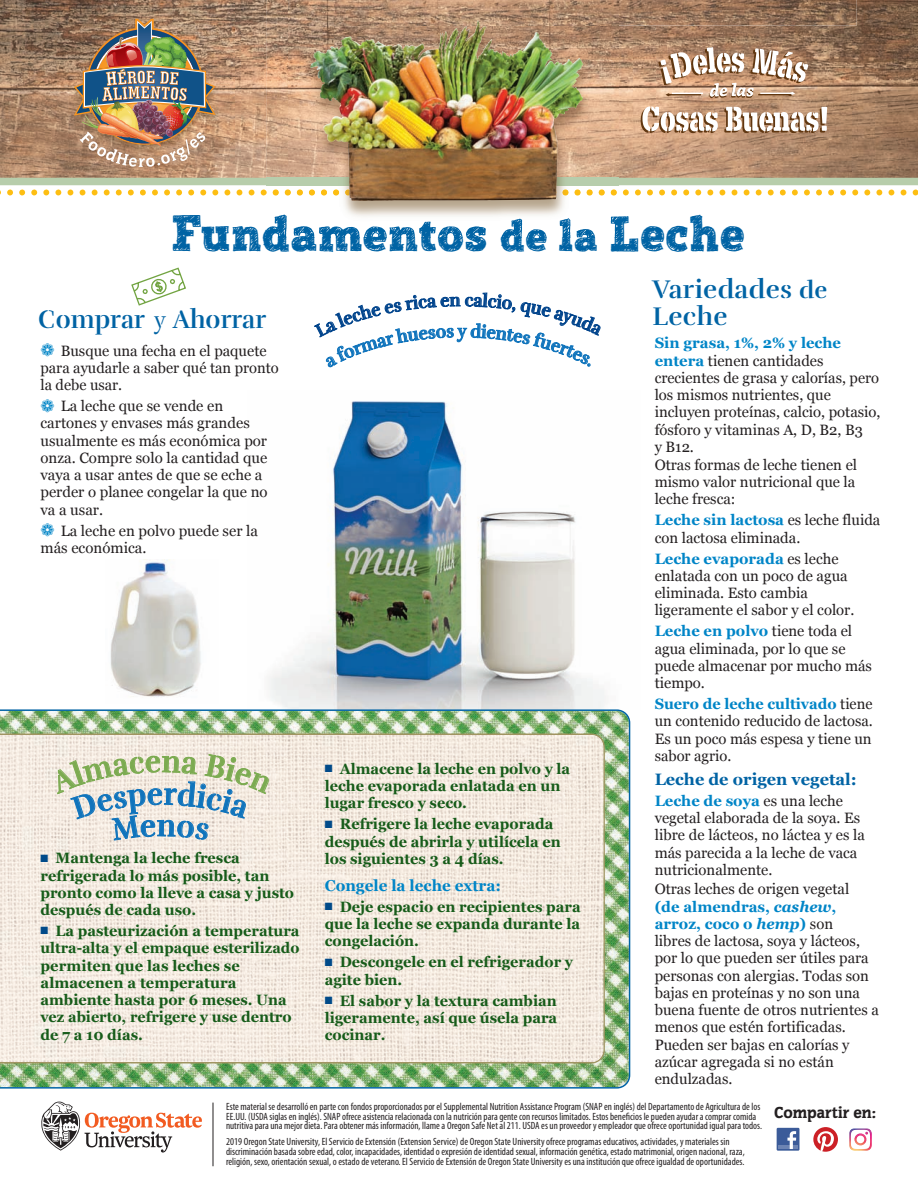
<style>
.page{position:relative;width:918px;height:1188px;background:#fff}
.page>*{position:absolute;margin:0;border:0;box-sizing:border-box;transform-origin:0 0}
.t1{font:48.9px "Posterizer KG Sketch";letter-spacing:.015em;color:#0063a4}
.t2{font:26.25px/27px "Rufina Stencil Bold";color:#0063a4}
.t3{font:26.25px "Rufina Stencil Bold";color:#0063a4;scale:.95 1}
.t4{font:700 16.5px "Georgia";color:#0063a4}
.t5{font:900 16.5px "Congress LT Std";color:#231f20}
.t6{font:700 15.75px "Georgia";color:#0085c7}
.t7{font:15px/17.2px "Georgia";color:#231f20}
.t8{font:700 15px/17.2px "Georgia";color:#175c1a}
.t9{font:condensed 10.5px/9.8px "Myriad Pro";color:#231f20}
.s1{font-size:43.5px}
.s2{font-family:"Rufina Stencil Regular";font-size:24px}
.s3{color:#0085c7}
.s4{color:#004a89}
.s5{font-size:24px}
.s6{font-weight:700;color:#0085c7}
.s7{font-weight:700;font-style:italic;color:#0085c7}
</style>
<div class="page">
<img style="left:110px;top:559px;width:91px;height:138px">
<img style="left:268px;top:401px;width:338px;height:308px">
<svg style="left:0;top:709px;width:630px;height:380px;background:#92b78c"></svg>
<img style="left:0;top:735px;width:603px;height:327px">
<svg style="left:131px;top:267px;width:55px;height:39px"></svg>
<div style="left:777px;top:1128px;width:22px;height:23px;background:#3b5b99"></div>
<hr style="left:778px;top:1146px;width:20px;height:3px;background:#6d84b3">
<svg style="left:787px;top:1131px;width:9px;height:18px"></svg>
<svg style="left:813px;top:1127px;width:25px;height:25px"></svg>
<img style="left:849px;top:1128px;width:23px;height:23px">
<hr style="left:213px;top:1103px;width:1px;height:63px;background:#231f20">
<svg style="left:41px;top:1101px;width:161px;height:52px"></svg>
<img style="left:0;top:0;width:918px;height:178px">
<img style="left:619px;top:0;width:238px;height:26px">
<svg style="left:0;top:189px;width:918px;height:6px"></svg>
<div style="left:0;top:178px;width:918px;height:7px;background:#b7cdab"></div>
<img style="left:266px;top:0;width:353px;height:237px">
<img style="left:501px;top:219px;width:23px;height:18px">
<img style="left:611px;top:216px;width:8px;height:21px">
<img style="left:266px;top:190px;width:181px;height:5px">
<img style="left:310px;top:31px;width:137px;height:37px">
<svg style="left:641px;top:106px;width:77px;height:27px"></svg>
<svg style="left:724px;top:107px;width:103px;height:26px"></svg>
<svg style="left:658px;top:47px;width:150px;height:51px"></svg>
<hr style="left:672px;top:93px;width:31px;height:1px;background:#fff">
<img style="left:0;top:4px;width:235px;height:166px">
<img style="left:74px;top:19px;width:142px;height:148px">
<svg style="left:50px;top:754px;width:221px;height:86px;background:#f2e8df"></svg>
<h1 class="t1" style="left:172px;top:215px;width:575px">Fundamentos <span class="s1">de la</span> Leche</h1>
<h2 class="t3" style="left:38px;top:311px;width:241px">Comprar <span class="s2">y</span> Ahorrar</h2>
<p class="t7" style="left:40px;top:342px;width:240px"><span class="s3">❁</span> Busque una fecha en el paquete para ayudarle a saber qué tan pronto la debe usar.</p>
<p class="t7" style="left:40px;top:397px;width:229px"><span class="s3">❁</span> La leche que se vende en cartones y envases más grandes usualmente es más económica por onza. Compre solo la cantidad que vaya a usar antes de que se eche a perder o planee congelar la que no va a usar.</p>
<p class="t7" style="left:40px;top:522px;width:219px"><span class="s3">❁</span> La leche en polvo puede ser la más económica.</p>
<p class="t8" style="left:40px;top:849px;width:255px"><span class="s4">■</span> Mantenga la leche fresca refrigerada lo más posible, tan pronto como la lleve a casa y justo después de cada uso.</p>
<p class="t8" style="left:40px;top:922px;width:261px"><span class="s4">■</span> La pasteurización a temperatura ultra-alta y el empaque esterilizado permiten que las leches se almacenen a temperatura ambiente hasta por 6 meses. Una vez abierto, refrigere y use dentro de 7 a 10 días.</p>
<p class="t8" style="left:325px;top:760px;width:247px"><span class="s4">■</span> Almacene la leche en polvo y la leche evaporada enlatada en un lugar fresco y seco.</p>
<p class="t8" style="left:325px;top:815px;width:238px"><span class="s4">■</span> Refrigere la leche evaporada después de abrirla y utilícela en los siguientes 3 a 4 días.</p>
<p class="t6" style="left:325px;top:876px;width:178px">Congele la leche extra:</p>
<p class="t8" style="left:325px;top:898px;width:257px;text-align:justify"><span class="s4">■</span> Deje espacio en recipientes para que la leche se expanda durante la congelación.</p>
<p class="t8" style="left:325px;top:953px;width:250px"><span class="s4">■</span> Descongele en el refrigerador y agite bien.</p>
<p class="t8" style="left:325px;top:992px;width:234px;text-align:justify"><span class="s4">■</span> El sabor y la textura cambian ligeramente, así que úsela para cocinar.</p>
<h2 class="t2" style="left:652px;top:279px;width:177px">Variedades <span class="s5">de<br></span>Leche</h2>
<p class="t7" style="left:655px;top:334px;width:227px"><span class="s6">Sin grasa, 1%, 2% y leche entera</span> tienen cantidades crecientes de grasa y calorías, pero los mismos nutrientes, que incluyen proteínas, calcio, potasio, fósforo y vitaminas A, D, B2, B3<br>y B12.<br>Otras formas de leche tienen el mismo valor nutricional que la leche fresca:</p>
<p class="t7" style="left:655px;top:512px;width:227px"><span class="s6">Leche sin lactosa</span> es leche fluida con lactosa eliminada.</p>
<p class="t7" style="left:655px;top:550px;width:201px"><span class="s6">Leche evaporada</span> es leche enlatada con un poco de agua eliminada. Esto cambia ligeramente el sabor y el color.</p>
<p class="t7" style="left:655px;top:623px;width:219px"><span class="s6">Leche en polvo</span> tiene toda el agua eliminada, por lo que se puede almacenar por mucho más tiempo.</p>
<p class="t7" style="left:655px;top:695px;width:220px;text-align:justify"><span class="s6">Suero de leche cultivado</span> tiene un contenido reducido de lactosa.<br>Es un poco más espesa y tiene un sabor agrio.</p>
<p class="t4" style="left:655px;top:770px;width:204px">Leche de origen vegetal:</p>
<p class="t7" style="left:655px;top:792px;width:212px"><span class="s6">Leche de soya</span> es una leche vegetal elaborada de la soya. Es libre de lácteos, no láctea y es la más parecida a la leche de vaca nutricionalmente.</p>
<p class="t7" style="left:655px;top:881px;width:226px">Otras leches de origen vegetal<br><span class="s6">(de almendras,</span> <span class="s7">cashew</span><span class="s6">, arroz, coco o</span> <span class="s7">hemp</span><span class="s6">)</span> son<br>libres de lactosa, soya y lácteos, por lo que pueden ser útiles para personas con alergias. Todas son bajas en proteínas y no son una buena fuente de otros nutrientes a menos que estén fortificadas.<br>Pueden ser bajas en calorías y azúcar agregada si no están endulzadas.</p>
<p class="t9" style="left:226px;top:1102px;width:538px">Este material se desarrolló en parte con fondos proporcionados por el Supplemental Nutrition Assistance Program (SNAP en inglés) del Departamento de Agricultura de los<br>EE.UU. (USDA siglas en inglés). SNAP ofrece asistencia relacionada con la nutrición para gente con recursos limitados. Estos beneficios le pueden ayudar a comprar comida nutritiva para una mejor dieta. Para obtener más información, llame a Oregon Safe Net al 211. USDA es un proveedor y empleador que ofrece oportunidad igual para todos.</p>
<p class="t9" style="left:226px;top:1138px;width:520px">2019 Oregon State University, El Servicio de Extensión (Extension Service) de Oregon State University ofrece programas educativos, actividades, y materiales sin discriminación basada sobre edad, color, incapacidades, identidad o expresión de identidad sexual, información genética, estado matrimonial, origen nacional, raza, religión, sexo, orientación sexual, o estado de veterano. El Servicio de Extensión de Oregon State University es una institución que ofrece igualdad de oportunidades.</p>
<p class="t5" style="left:774px;top:1102px;width:104px">Compartir en:</p>
</div>
